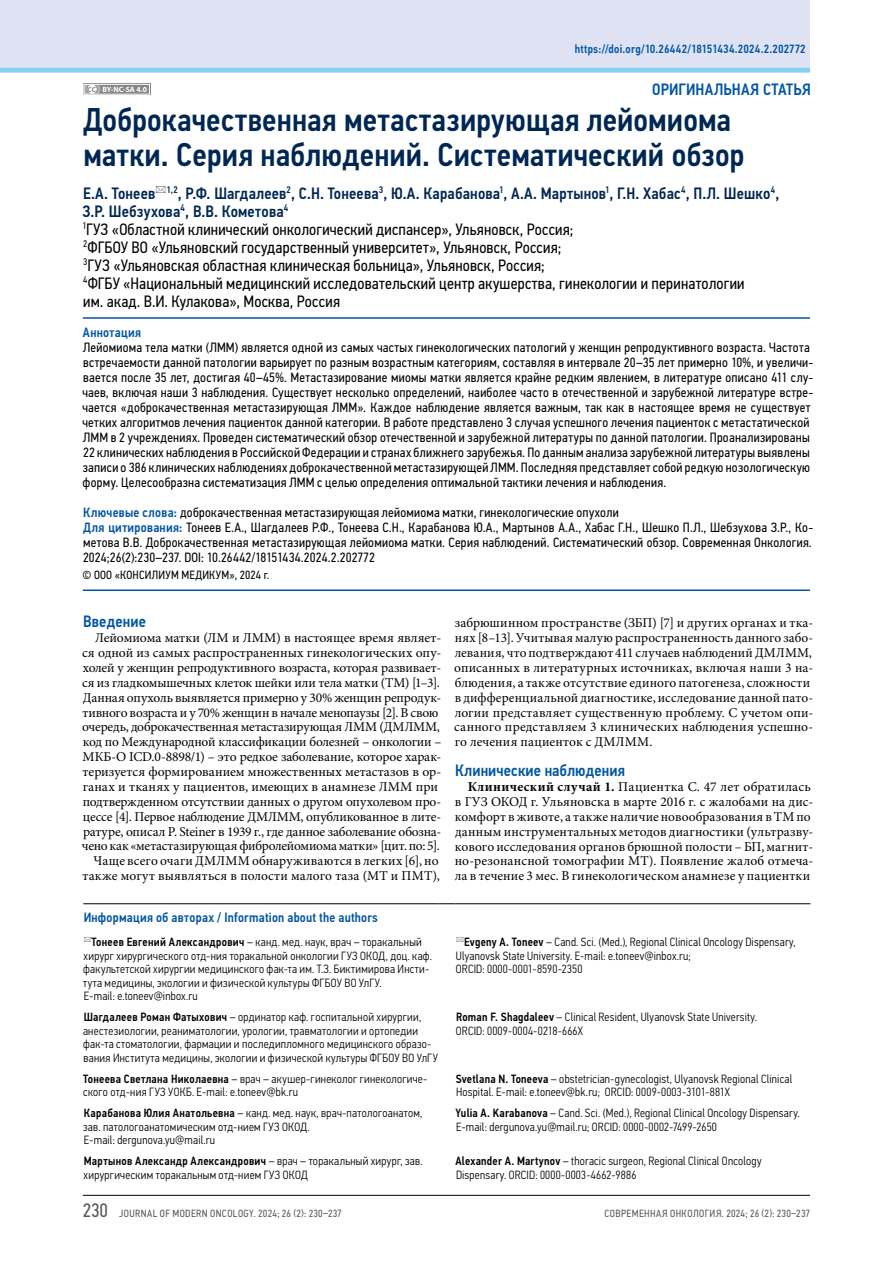
<style>
.page{position:relative;width:893px;height:1263px;background:#fff}
.page>*{position:absolute;margin:0;border:0;box-sizing:border-box;transform-origin:0 0}
.t1{font:500 33px/34.5px "Eco Vector Cond";letter-spacing:.005em;color:#002754}
.t2{font:16.5px/18px "Eco Vector Cond";letter-spacing:.015em;color:#000}
.t3{font:500 16.5px "Eco Vector Cond";letter-spacing:.01em;color:#0056a4}
.t4{font:13.5px/14.9px "Minion Pro";color:#000}
.t5{font:13.5px/15px "Eco Vector Cond";letter-spacing:.02em;color:#000}
.t6{font:500 13.5px "Eco Vector Cond";letter-spacing:.02em;color:#0056a4}
.t7{font:300 12px/13.5px "Eco Vector Cond";letter-spacing:.02em;color:#000}
.t8{font:500 12px "Eco Vector Cond";letter-spacing:.015em;color:#0056a4}
.t9{font:12px "Eco Vector Cond";letter-spacing:.02em;color:#000}
.t10{font:10.5px "Eco Vector Cond";letter-spacing:.04em;color:#575756}
.t11{font:700 7.65px "Myriad Pro";color:#fff}
.s1{font-size:7.2px;color:#878787}
.s2{font-weight:500;color:#002754}
.s3{font-weight:500;color:#0056a4}
.s4{font-weight:700}
.s5{font-weight:500}
.s6{font-size:19.5px}
</style>
<div class="page">
<div style="left:0;top:0;width:810px;height:72px;background:#dee2f3"></div>
<div style="left:83px;top:84px;width:67px;height:11px;background:#878787"></div>
<svg style="left:85px;top:86px;width:3px;height:7px"></svg>
<div style="left:91px;top:84px;width:10px;height:10px;background:#b3b2b2;border-radius:50%"></div>
<div style="left:87px;top:84px;width:10px;height:10px;background:#fff;border-radius:50%"></div>
<div style="left:87px;top:84px;width:11px;height:11px;border:1px solid #878787;border-radius:50%"></div>
<div style="left:83px;top:84px;width:67px;height:11px;border:1px solid #fff"></div>
<hr style="left:0;top:68px;width:810px;height:4px;background:#83d0f5">
<hr style="left:83px;top:1195px;width:727px;height:1px;background:#000">
<hr style="left:83px;top:317px;width:727px;height:2px;background:#0056a4">
<hr style="left:83px;top:589px;width:727px;height:2px;background:#0056a4">
<hr style="left:83px;top:903px;width:355px;height:1px;background:#000">
<svg style="left:438px;top:903px;width:17px;height:1px"></svg>
<hr style="left:455px;top:903px;width:355px;height:1px;background:#000">
<p class="t11" style="left:88px;top:84px;width:61px"><span class="s1">CC</span> BY-NC-SA 4.0</p>
<p class="t8" style="left:575px;top:42px;width:232px">https://doi.org/10.26442/18151434.2024.2.202772</p>
<p class="t3" style="left:652px;top:80px;width:160px">ОРИГИНАЛЬНАЯ СТАТЬЯ</p>
<h1 class="t1" style="left:83px;top:103px;width:663px">Доброкачественная метастазирующая лейомиома матки. Серия наблюдений. Систематический обзор</h1>
<p class="t2" style="left:82px;top:184px;width:698px"><span class="s2">Е.А. Тонеев</span> <sup>1,2</sup><span class="s2">, Р.Ф. Шагдалеев</span><sup>2</sup><span class="s2">, С.Н. Тонеева</span><sup>3</sup><span class="s2">, Ю.А. Карабанова</span><sup>1</sup><span class="s2">, А.А. Мартынов</span><sup>1</sup><span class="s2">, Г.Н. Хабас</span><sup>4</sup><span class="s2">, П.Л. Шешко</span><sup>4</sup><span class="s2">, З.Р. Шебзухова</span><sup>4</sup><span class="s2">, В.В. Кометова</span><sup>4<br></sup><sup>1</sup>ГУЗ «Областной клинический онкологический диспансер», Ульяновск, Россия;<br><sup>2</sup>ФГБОУ ВО «Ульяновский государственный университет», Ульяновск, Россия;<br><sup>3</sup>ГУЗ «Ульяновская областная клиническая больница», Ульяновск, Россия;<br><sup>4</sup>ФГБУ «Национальный медицинский исследовательский центр акушерства, гинекологии и перинатологии<br>им. акад. В.И. Кулакова», Москва, Россия</p>
<p class="t6" style="left:83px;top:324px;width:60px">Аннотация</p>
<p class="t5" style="left:82px;top:340px;width:732px">Лейомиома тела матки (ЛММ) является одной из самых частых гинекологических патологий у женщин репродуктивного возраста. Частота встречаемости данной патологии варьирует по разным возрастным категориям, составляя в интервале 20–35 лет примерно 10%, и увеличи&shy;вается после 35 лет, достигая 40–45%. Метастазирование миомы матки является крайне редким явлением, в литературе описано 411 слу&shy;чаев, включая наши 3 наблюдения. Существует несколько определений, наиболее часто в отечественной и зарубежной литературе встре&shy;чается «доброкачественная метастазирующая ЛММ». Каждое наблюдение является важным, так как в настоящее время не существует четких алгоритмов лечения пациенток данной категории. В работе представлено 3 случая успешного лечения пациенток с метастатической ЛММ в 2 учреждениях. Проведен систематический обзор отечественной и зарубежной литературы по данной патологии. Проанализированы 22 клинических наблюдения в Российской Федерации и странах ближнего зарубежья. По данным анализа зарубежной литературы выявлены записи о 386 клинических наблюдениях доброкачественной метастазирующей ЛММ. Последняя представляет собой редкую нозологическую форму. Целесообразна систематизация ЛММ с целью определения оптимальной тактики лечения и наблюдения.</p>
<p class="t5" style="left:83px;top:505px;width:732px"><span class="s3">Ключевые слова:</span> доброкачественная метастазирующая лейомиома матки, гинекологические опухоли<br><span class="s3">Для цитирования:</span> Тонеев Е.А., Шагдалеев Р.Ф., Тонеева С.Н., Карабанова Ю.А., Мартынов А.А., Хабас Г.Н., Шешко П.Л., Шебзухова З.Р., Ко&shy;метова В.В. Доброкачественная метастазирующая лейомиома матки. Серия наблюдений. Систематический обзор. Современная Онкология.<br>2024;26(2):230–237. DOI: 10.26442/18151434.2024.2.202772</p>
<p class="t9" style="left:83px;top:568px;width:188px">© ООО «КОНСИЛИУМ МЕДИКУМ», 2024 г.</p>
<p class="t3" style="left:83px;top:612px;width:65px">Введение</p>
<p class="t4" style="left:82px;top:631px;width:361px;text-align:right">Лейомиома матки (ЛМ и ЛММ) в настоящее время являет&shy;ся одной из самых распространенных гинекологических опу&shy;холей у женщин репродуктивного возраста, которая развивает&shy;ся из гладкомышечных клеток шейки или тела матки (ТМ) [1–3].<br>Данная опухоль выявляется примерно у 30% женщин репродук&shy;тивного возраста и у 70% женщин в начале менопаузы [2]. В свою очередь, доброкачественная метастазирующая ЛММ (ДМЛММ, код по Международной классификации болезней – онкологии – МКБ-О ICD.0-8898/1) – это редкое заболевание, которое харак&shy;теризуется формированием множественных метастазов в ор&shy;ганах и тканях у пациентов, имеющих в анамнезе ЛММ при подтвержденном отсутствии данных о другом опухолевом про&shy;цессе [4]. Первое наблюдение ДМЛММ, опубликованное в лите&shy;ратуре, описал P. Steiner в 1939 г., где данное заболевание обозна&shy;чено как «метастазирующая фибролейомиома матки» [цит. по: 5].<br>Чаще всего очаги ДМЛММ обнаруживаются в легких [6], но также могут выявляться в полости малого таза (МТ и ПМТ),</p>
<p class="t4" style="left:454px;top:616px;width:361px">забрюшинном пространстве (ЗБП) [7] и других органах и тка&shy;нях [8–13]. Учитывая малую распространенность данного забо&shy;левания, что подтверждают 411 случаев наблюдений ДМЛММ, описанных в литературных источниках, включая наши 3 на&shy;блюдения, а также отсутствие единого патогенеза, сложности в дифференциальной диагностике, исследование данной пато&shy;логии представляет существенную проблему. С учетом опи&shy;санного представляем 3 клинических наблюдения успешно&shy;го лечения пациенток с ДМЛММ.</p>
<p class="t3" style="left:455px;top:760px;width:171px">Клинические наблюдения</p>
<p class="t4" style="left:455px;top:780px;width:360px;text-indent:13px"><span class="s4">Клинический случай 1.</span> Пациентка С. 47 лет обратилась в ГУЗ ОКОД г. Ульяновска в марте 2016 г. с жалобами на дис&shy;комфорт в животе, а также наличие новообразования в ТМ по данным инструментальных методов диагностики (ультразву&shy;кового исследования органов брюшной полости – БП, магнит&shy;но-резонансной томографии МТ). Появление жалоб отмеча&shy;ла в течение 3 мес. В гинекологическом анамнезе у пациентки</p>
<p class="t6" style="left:84px;top:910px;width:296px">Информация об авторах / Information about the authors</p>
<p class="t7" style="left:83px;top:935px;width:350px;text-indent:8px"><span class="s5">Тонеев Евгений Александрович</span> – канд. мед. наук, врач – торакальный хирург хирургического отд-ния торакальной онкологии ГУЗ ОКОД, доц. каф. факультетской хирургии медицинского фак-та им. Т.З. Биктимирова Инсти&shy;тута медицины, экологии и физической культуры ФГБОУ ВО УлГУ.<br>E-mail: e.toneev@inbox.ru</p>
<p class="t7" style="left:456px;top:935px;width:341px;text-indent:8px"><span class="s5">Evgeny А. Toneev</span> – Cand. Sci. (Med.), Regional Clinical Oncology Dispensary,<br>Ulyanovsk State University. E-mail: e.toneev@inbox.ru;<br>ORCID: 0000-0001-8590-2350</p>
<p class="t7" style="left:83px;top:1010px;width:356px"><span class="s5">Шагдалеев Роман Фатыхович</span> – ординатор каф. госпитальной хирургии, анестезиологии, реаниматологии, урологии, травматологии и ортопедии фак-та стоматологии, фармации и последипломного медицинского образо&shy;вания Института медицины, экологии и физической культуры ФГБОУ ВО УлГУ</p>
<p class="t7" style="left:456px;top:1010px;width:303px"><span class="s5">Roman F. Shagdaleev</span> – Clinical Resident, Ulyanovsk State University.<br>ORCID: 0009-0004-0218-666X</p>
<p class="t7" style="left:83px;top:1072px;width:346px"><span class="s5">Тонеева Светлана Николаевна</span> – врач – акушер-гинеколог гинекологиче&shy;ского отд-ния ГУЗ УОКБ. E-mail: e.toneev@bk.ru</p>
<p class="t7" style="left:456px;top:1072px;width:338px"><span class="s5">Svetlana N. Toneeva</span> – obstetrician-gynecologist, Ulyanovsk Regional Clinical<br>Hospital. E-mail: e.toneev@bk.ru; ORCID: 0009-0003-3101-881X</p>
<p class="t7" style="left:83px;top:1106px;width:341px"><span class="s5">Карабанова Юлия Анатольевна</span> – канд. мед. наук, врач-патологоанатом, зав. патологоанатомическим отд-нием ГУЗ ОКОД.<br>E-mail: dergunova.yu@mail.ru</p>
<p class="t7" style="left:455px;top:1106px;width:346px"><span class="s5">Yulia A. Karabanova</span> – Cand. Sci. (Med.), Regional Clinical Oncology Dispensary.<br>E-mail: dergunova.yu@mail.ru; ORCID: 0000-0002-7499-2650</p>
<p class="t7" style="left:84px;top:1154px;width:340px"><span class="s5">Мартынов Александр Александрович</span> – врач – торакальный хирург, зав. хирургическим торакальным отд-нием ГУЗ ОКОД</p>
<p class="t7" style="left:455px;top:1154px;width:308px"><span class="s5">Alexander A. Martynov</span> – thoracic surgeon, Regional Clinical Oncology<br>Dispensary. ORCID: 0000-0003-4662-9886</p>
<p class="t10" style="left:83px;top:1208px;width:260px"><span class="s6">230</span> JOURNAL OF MODERN ONCOLOGY. 2024; 26 (2): 230–237</p>
<p class="t10" style="left:604px;top:1208px;width:207px">СОВРЕМЕННАЯ ОНКОЛОГИЯ. 2024; 26 (2): 230–237</p>
</div>
